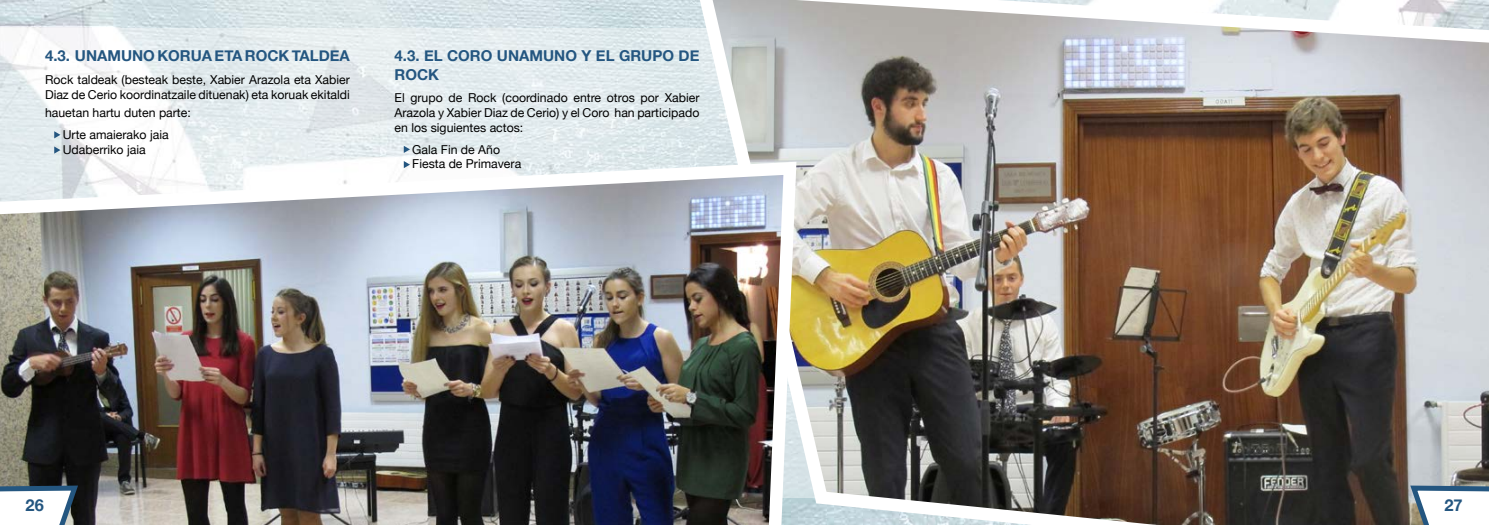
<style>
.page{position:relative;width:1489px;height:525px;background:#fff}
.page>*{position:absolute;margin:0;border:0;box-sizing:border-box;transform-origin:0 0}
.t1{font:700 16.38px "Helvetica Neue";color:#245680}
.t2{font:700 15px/18.8px "Helvetica Neue";color:#245680}
.t3{font:12.25px/15px "Helvetica Neue";color:#000}
</style>
<div class="page">
<img style="left:0;top:0;width:691px;height:28px">
<svg style="left:0;top:28px;width:691px;height:140px;fill:#e5eef0"></svg>
<img style="left:691px;top:0;width:797px;height:524px">
<img style="left:0;top:168px;width:802px;height:356px">
<svg style="left:54px;top:131px;width:6px;height:7px"></svg>
<svg style="left:404px;top:146px;width:6px;height:7px"></svg>
<svg style="left:54px;top:146px;width:6px;height:7px"></svg>
<svg style="left:404px;top:161px;width:6px;height:7px"></svg>
<svg style="left:0;top:485px;width:79px;height:39px"></svg>
<svg style="left:1408px;top:485px;width:80px;height:39px"></svg>
<p class="t2" style="left:45px;top:47px;width:306px">4.3. UNAMUNO KORUA ETA ROCK TALDEA</p>
<p class="t3" style="left:45px;top:72px;width:306px">Rock taldeak (besteak beste, Xabier Arazola eta Xabier<br>Diaz de Cerio koordinatzaile dituenak) eta koruak ekitaldi</p>
<p class="t3" style="left:45px;top:102px;width:147px;line-height:22.1px;text-align:center">hauetan hartu duten parte:<br>Urte amaierako jaia</p>
<p class="t3" style="left:63px;top:143px;width:84px">Udaberriko jaia</p>
<p class="t2" style="left:394px;top:47px;width:306px">4.3. EL CORO UNAMUNO Y EL GRUPO DE<br>ROCK</p>
<p class="t3" style="left:394px;top:91px;width:306px;text-align:justify">El grupo de Rock (coordinado entre otros por Xabier Arazola y Xabier Diaz de Cerio) y el Coro han participado en los siguientes actos:</p>
<p class="t3" style="left:412px;top:144px;width:110px;line-height:13.8px">Gala Fin de Año<br>Fiesta de Primavera</p>
<h1 class="t1" style="left:26px;top:492px;width:20px">26</h1>
<h1 class="t1" style="left:1444px;top:492px;width:20px">27</h1>
</div>
